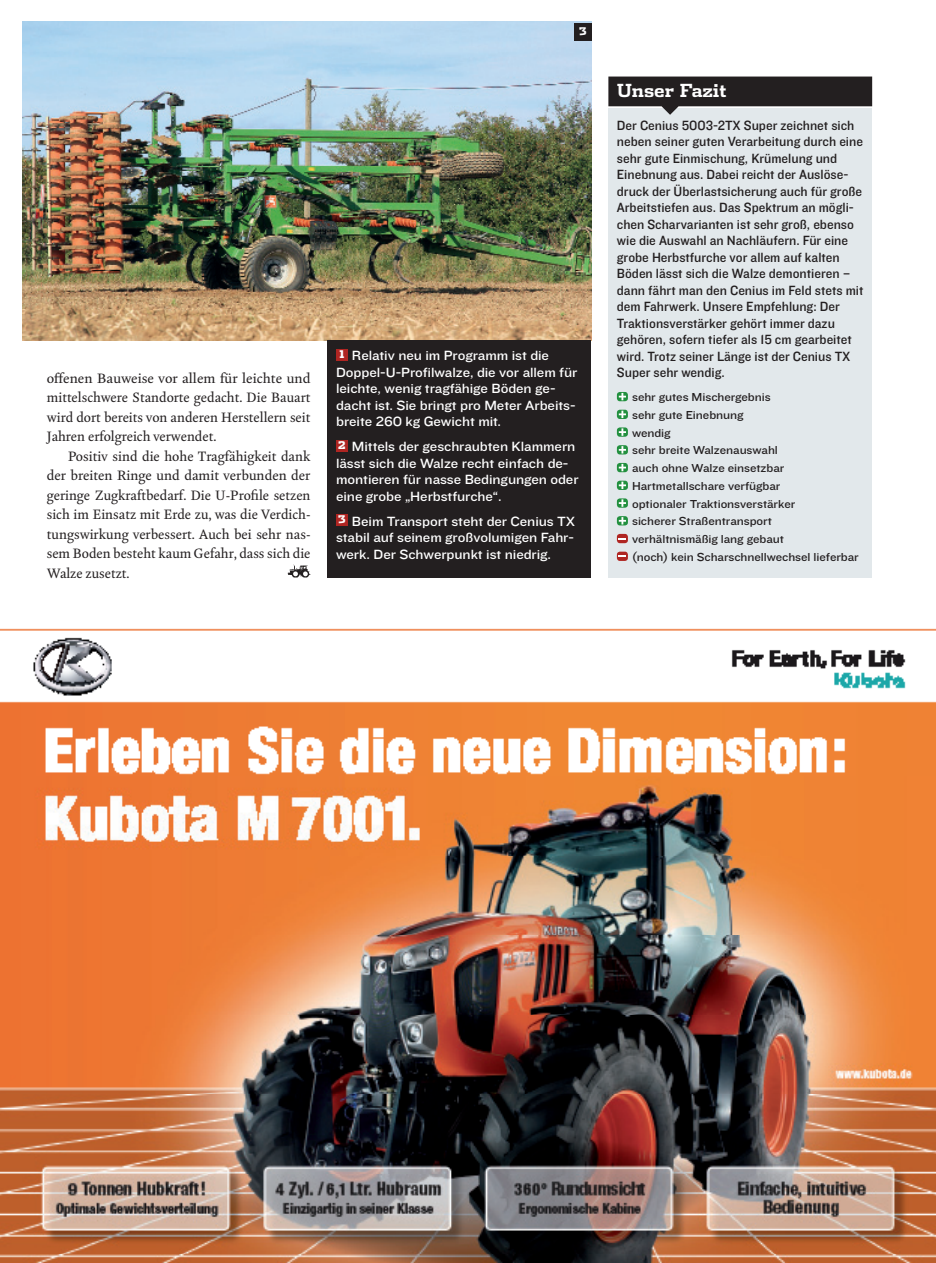
<style>
.page{position:relative;width:936px;height:1263px;background:#fff}
.page>*{position:absolute;margin:0;border:0;box-sizing:border-box;transform-origin:0 0}
.t1{font:700 18px "Dispatch";color:#fff}
.t2{font:13.8px/16.5px "Knockout 31 Junior Middlewt";color:#231f20}
.t3{font:13.8px/16.5px "Knockout 32 Junior Cruisewt";letter-spacing:-.005em;color:#fff}
.t4{font:13.8px/19.5px "Kingfisher";letter-spacing:-.005em;color:#231f20;text-align:justify}
.t5{font:13.8px/19.5px "Kingfisher";letter-spacing:-.005em;color:#231f20;text-align:justify;scale:1.04 1}
.t6{font:12px/17.7px "Knockout 32 Junior Cruisewt";letter-spacing:-.005em;color:#231f20}
.t7{font:900 10.5px "Dispatch";color:#fff}
</style>
<div class="page">
<svg style="left:288px;top:564px;width:22px;height:13px"></svg>
<img style="left:22px;top:21px;width:569px;height:319px">
<div style="left:327px;top:340px;width:264px;height:237px;background:#231f20"></div>
<div style="left:336px;top:349px;width:12px;height:11px;background:#af2522"></div>
<div style="left:336px;top:440px;width:12px;height:11px;background:#af2522"></div>
<div style="left:336px;top:514px;width:12px;height:12px;background:#af2522"></div>
<div style="left:574px;top:23px;width:17px;height:17px;background:#231f20"></div>
<div style="left:608px;top:108px;width:264px;height:469px;background:#e2e8eb"></div>
<svg style="left:608px;top:77px;width:264px;height:38px"></svg>
<div style="left:617px;top:392px;width:11px;height:9px;background:#22903f;border-radius:3px"></div>
<svg style="left:618px;top:393px;width:8px;height:7px"></svg>
<div style="left:617px;top:410px;width:11px;height:9px;background:#22903f;border-radius:3px"></div>
<svg style="left:618px;top:411px;width:8px;height:7px"></svg>
<div style="left:617px;top:427px;width:11px;height:10px;background:#22903f;border-radius:3px"></div>
<svg style="left:618px;top:428px;width:8px;height:8px"></svg>
<div style="left:617px;top:445px;width:11px;height:9px;background:#22903f;border-radius:3px"></div>
<svg style="left:618px;top:446px;width:8px;height:7px"></svg>
<div style="left:617px;top:463px;width:11px;height:9px;background:#22903f;border-radius:3px"></div>
<svg style="left:618px;top:464px;width:8px;height:7px"></svg>
<div style="left:617px;top:481px;width:11px;height:9px;background:#22903f;border-radius:3px"></div>
<svg style="left:618px;top:482px;width:8px;height:7px"></svg>
<div style="left:617px;top:498px;width:11px;height:10px;background:#22903f;border-radius:3px"></div>
<svg style="left:618px;top:499px;width:8px;height:8px"></svg>
<div style="left:617px;top:516px;width:11px;height:9px;background:#22903f;border-radius:3px"></div>
<svg style="left:618px;top:517px;width:8px;height:7px"></svg>
<svg style="left:617px;top:534px;width:11px;height:9px"></svg>
<div style="left:617px;top:552px;width:11px;height:9px;background:#af2522;border-radius:3px"></div>
<svg style="left:618px;top:555px;width:8px;height:2px"></svg>
<img style="left:0;top:628px;width:935px;height:635px">
<p class="t7" style="left:579px;top:23px;width:9px">3</p>
<p class="t5" style="left:47px;top:368px;width:255px">offenen Bauweise vor allem für leichte und mittelschwere Standorte gedacht. Die Bauart wird dort bereits von anderen Herstellern seit Jahren erfolgreich verwendet.</p>
<p class="t4" style="left:47px;top:446px;width:265px;text-indent:21px">Positiv sind die hohe Tragfähigkeit dank der breiten Ringe und damit verbunden der geringe Zugkraftbedarf. Die U-Profile setzen sich im Einsatz mit Erde zu, was die Verdich&shy;tungswirkung verbessert. Auch bei sehr nas&shy;sem Boden besteht kaum Gefahr, dass sich die Walze zusetzt.</p>
<p class="t3" style="left:336px;top:347px;width:243px"><sup>1</sup> Relativ neu im Programm ist die Doppel-U-Profilwalze, die vor allem für leichte, wenig tragfähige Böden ge&shy;dacht ist. Sie bringt pro Meter Arbeits&shy;breite 260 kg Gewicht mit.</p>
<p class="t3" style="left:336px;top:438px;width:244px"><sup>2</sup> Mittels der geschraubten Klammern lässt sich die Walze recht einfach de&shy;montieren für nasse Bedingungen oder eine grobe „Herbstfurche“.</p>
<p class="t3" style="left:336px;top:512px;width:240px;text-align:justify"><sup>3</sup> Beim Transport steht der Cenius TX stabil auf seinem großvolumigen Fahr&shy;werk. Der Schwerpunkt ist niedrig.</p>
<h1 class="t1" style="left:617px;top:78px;width:111px">Unser Fazit</h1>
<p class="t2" style="left:617px;top:116px;width:248px">Der Cenius 5003-2TX Super zeichnet sich neben seiner guten Verarbeitung durch eine sehr gute Einmischung, Krümelung und Einebnung aus. Dabei reicht der Auslöse&shy;druck der Überlastsicherung auch für große Arbeitstiefen aus. Das Spektrum an mögli&shy;chen Scharvarianten ist sehr groß, ebenso wie die Auswahl an Nachläufern. Für eine grobe Herbstfurche vor allem auf kalten Böden lässt sich die Walze demontieren – dann fährt man den Cenius im Feld stets mit dem Fahrwerk. Unsere Empfehlung: Der Traktionsverstärker gehört immer dazu gehören, sofern tiefer als 15 cm gearbeitet wird. Trotz seiner Länge ist der Cenius TX Super sehr wendig.</p>
<p class="t6" style="left:632px;top:388px;width:228px">sehr gutes Mischergebnis<br>sehr gute Einebnung<br>wendig<br>sehr breite Walzenauswahl<br>auch ohne Walze einsetzbar<br>Hartmetallschare verfügbar<br>optionaler Traktionsverstärker<br>sicherer Straßentransport verhältnismäßig lang gebaut<br>(noch) kein Scharschnellwechsel lieferbar</p>
</div>
